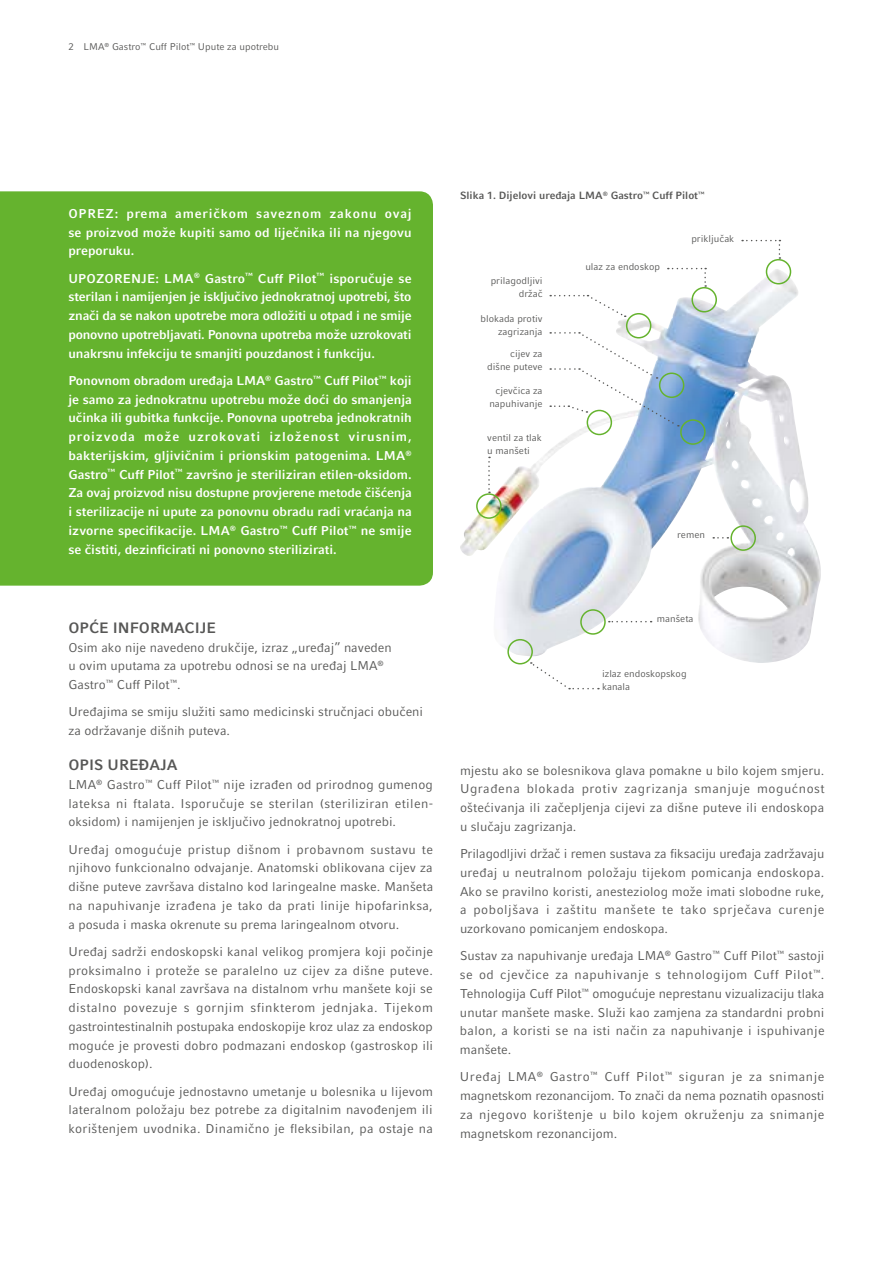
<style>
.page{position:relative;width:893px;height:1263px;background:#fff}
.page>*{position:absolute;margin:0;border:0;box-sizing:border-box;transform-origin:0 0}
.t1{font:700 15px "Compatil Fact LT Pro";color:#575756}
.t2{font:12.75px/18.8px "Compatil Fact LT Pro";letter-spacing:.005em;color:#575756;text-align:justify}
.t3{font:700 12.75px/18.8px "Compatil Fact LT Pro";letter-spacing:-.005em;color:#fff;text-align:justify}
.t4{font:700 10.5px "Compatil Fact LT Pro";color:#575756}
.t5{font:9.75px/12.8px "Compatil Fact LT Pro";color:#575756;text-align:right}
</style>
<div class="page">
<img style="left:460px;top:271px;width:361px;height:392px">
<div style="left:0;top:191px;width:433px;height:395px;background:#65b32e"></div>
<div style="left:587px;top:410px;width:25px;height:25px;border:2px solid #65b32e;border-radius:50%"></div>
<div style="left:730px;top:525px;width:26px;height:26px;border:2px solid #65b32e;border-radius:50%"></div>
<svg style="left:713px;top:537px;width:15px;height:2px"></svg>
<div style="left:580px;top:609px;width:26px;height:26px;border:2px solid #65b32e;border-radius:50%"></div>
<svg style="left:609px;top:621px;width:43px;height:1px"></svg>
<div style="left:507px;top:639px;width:26px;height:25px;border:2px solid #65b32e;border-radius:50%"></div>
<svg style="left:531px;top:662px;width:68px;height:27px"></svg>
<div style="left:691px;top:287px;width:26px;height:25px;border:2px solid #65b32e;border-radius:50%"></div>
<svg style="left:668px;top:268px;width:38px;height:19px"></svg>
<div style="left:476px;top:493px;width:26px;height:26px;border:2px solid #65b32e;border-radius:50%"></div>
<svg style="left:488px;top:457px;width:2px;height:36px"></svg>
<div style="left:766px;top:259px;width:25px;height:25px;border:2px solid #65b32e;border-radius:50%"></div>
<svg style="left:742px;top:240px;width:38px;height:19px"></svg>
<div style="left:626px;top:313px;width:25px;height:25px;border:2px solid #65b32e;border-radius:50%"></div>
<svg style="left:550px;top:295px;width:76px;height:22px"></svg>
<div style="left:659px;top:372px;width:25px;height:26px;border:2px solid #65b32e;border-radius:50%"></div>
<div style="left:680px;top:419px;width:26px;height:26px;border:2px solid #65b32e;border-radius:50%"></div>
<svg style="left:550px;top:332px;width:129px;height:95px"></svg>
<p class="t5" style="left:68px;top:40px;width:212px">2 LMA<sup>®</sup> Gastro<sup>™</sup> Cuff Pilot<sup>™</sup> Upute za upotrebu</p>
<p class="t3" style="left:68px;top:204px;width:345px">OPREZ: prema američkom saveznom zakonu ovaj se proizvod može kupiti samo od liječnika ili na njegovu preporuku.</p>
<p class="t3" style="left:68px;top:269px;width:345px">UPOZORENJE: LMA<sup>®</sup> Gastro<sup>™</sup> Cuff Pilot<sup>™</sup> isporučuje se sterilan i namijenjen je isključivo jednokratnoj upotrebi, što znači da se nakon upotrebe mora odložiti u otpad i ne smije ponovno upotrebljavati. Ponovna upotreba može uzrokovati unakrsnu infekciju te smanjiti pouzdanost i funkciju.</p>
<p class="t3" style="left:68px;top:371px;width:345px">Ponovnom obradom uređaja LMA<sup>®</sup> Gastro<sup>™</sup> Cuff Pilot<sup>™</sup> koji je samo za jednokratnu upotrebu može doći do smanjenja učinka ili gubitka funkcije. Ponovna upotreba jednokratnih proizvoda može uzrokovati izloženost virusnim, bakterijskim, gljivičnim i prionskim patogenima. LMA<sup>® </sup>Gastro<sup>™</sup> Cuff Pilot<sup>™</sup> završno je steriliziran etilen-oksidom.<br>Za ovaj proizvod nisu dostupne provjerene metode čišćenja i sterilizacije ni upute za ponovnu obradu radi vraćanja na izvorne specifikacije. LMA<sup>®</sup> Gastro<sup>™</sup> Cuff Pilot<sup>™</sup> ne smije se čistiti, dezinficirati ni ponovno sterilizirati.</p>
<p class="t1" style="left:68px;top:619px;width:149px">OPĆE INFORMACIJE</p>
<p class="t2" style="left:68px;top:638px;width:325px;text-align:left">Osim ako nije navedeno drukčije, izraz „uređaj” naveden u ovim uputama za upotrebu odnosi se na uređaj LMA<sup>®<br></sup>Gastro<sup>™</sup> Cuff Pilot<sup>™</sup>.</p>
<p class="t2" style="left:68px;top:702px;width:356px">Uređajima se smiju služiti samo medicinski stručnjaci obučeni za održavanje dišnih puteva.</p>
<p class="t1" style="left:68px;top:756px;width:111px">OPIS UREĐAJA</p>
<p class="t2" style="left:68px;top:775px;width:366px">LMA<sup>®</sup> Gastro<sup>™</sup> Cuff Pilot<sup>™</sup> nije izrađen od prirodnog gumenog lateksa ni ftalata. Isporučuje se sterilan (steriliziran etilen&shy;oksidom) i namijenjen je isključivo jednokratnoj upotrebi.</p>
<p class="t2" style="left:68px;top:840px;width:366px">Uređaj omogućuje pristup dišnom i probavnom sustavu te njihovo funkcionalno odvajanje. Anatomski oblikovana cijev za dišne puteve završava distalno kod laringealne maske. Manšeta na napuhivanje izrađena je tako da prati linije hipofarinksa, a posuda i maska okrenute su prema laringealnom otvoru.</p>
<p class="t2" style="left:68px;top:942px;width:366px">Uređaj sadrži endoskopski kanal velikog promjera koji počinje proksimalno i proteže se paralelno uz cijev za dišne puteve.<br>Endoskopski kanal završava na distalnom vrhu manšete koji se distalno povezuje s gornjim sfinkterom jednjaka. Tijekom gastrointestinalnih postupaka endoskopije kroz ulaz za endoskop moguće je provesti dobro podmazani endoskop (gastroskop ili duodenoskop).</p>
<p class="t2" style="left:68px;top:1082px;width:366px">Uređaj omogućuje jednostavno umetanje u bolesnika u lijevom lateralnom položaju bez potrebe za digitalnim navođenjem ili korištenjem uvodnika. Dinamično je fleksibilan, pa ostaje na</p>
<p class="t4" style="left:460px;top:189px;width:246px">Slika 1. Dijelovi uređaja LMA<sup>®</sup> Gastro<sup>™</sup> Cuff Pilot<sup>™</sup></p>
<p class="t5" style="left:491px;top:274px;width:53px">prilagodljivi držač</p>
<p class="t5" style="left:480px;top:312px;width:64px">blokada protiv zagrizanja</p>
<p class="t5" style="left:487px;top:347px;width:57px">cijev za dišne puteve</p>
<p class="t5" style="left:489px;top:385px;width:55px">cjevčica za napuhivanje</p>
<p class="t5" style="left:487px;top:431px;width:56px;text-align:left">ventil za tlak u manšeti</p>
<p class="t5" style="left:585px;top:260px;width:76px">ulaz za endoskop</p>
<p class="t5" style="left:691px;top:232px;width:44px">priključak</p>
<p class="t5" style="left:677px;top:528px;width:29px">remen</p>
<p class="t5" style="left:657px;top:612px;width:38px">manšeta</p>
<p class="t5" style="left:602px;top:667px;width:86px;text-align:left">izlaz endoskopskog kanala</p>
<p class="t2" style="left:460px;top:761px;width:366px">mjestu ako se bolesnikova glava pomakne u bilo kojem smjeru.<br>Ugrađena blokada protiv zagrizanja smanjuje mogućnost oštećivanja ili začepljenja cijevi za dišne puteve ili endoskopa u slučaju zagrizanja.</p>
<p class="t2" style="left:460px;top:844px;width:366px">Prilagodljivi držač i remen sustava za fiksaciju uređaja zadržavaju uređaj u neutralnom položaju tijekom pomicanja endoskopa.<br>Ako se pravilno koristi, anesteziolog može imati slobodne ruke, a poboljšava i zaštitu manšete te tako sprječava curenje uzorkovano pomicanjem endoskopa.</p>
<p class="t2" style="left:460px;top:947px;width:366px">Sustav za napuhivanje uređaja LMA<sup>®</sup> Gastro<sup>™</sup> Cuff Pilot<sup>™</sup> sastoji se od cjevčice za napuhivanje s tehnologijom Cuff Pilot<sup>™</sup>.<br>Tehnologija Cuff Pilot<sup>™</sup> omogućuje neprestanu vizualizaciju tlaka unutar manšete maske. Služi kao zamjena za standardni probni balon, a koristi se na isti način za napuhivanje i ispuhivanje manšete.</p>
<p class="t2" style="left:460px;top:1068px;width:366px">Uređaj LMA<sup>®</sup> Gastro<sup>™</sup> Cuff Pilot<sup>™</sup> siguran je za snimanje magnetskom rezonancijom. To znači da nema poznatih opasnosti za njegovo korištenje u bilo kojem okruženju za snimanje magnetskom rezonancijom.</p>
</div>
